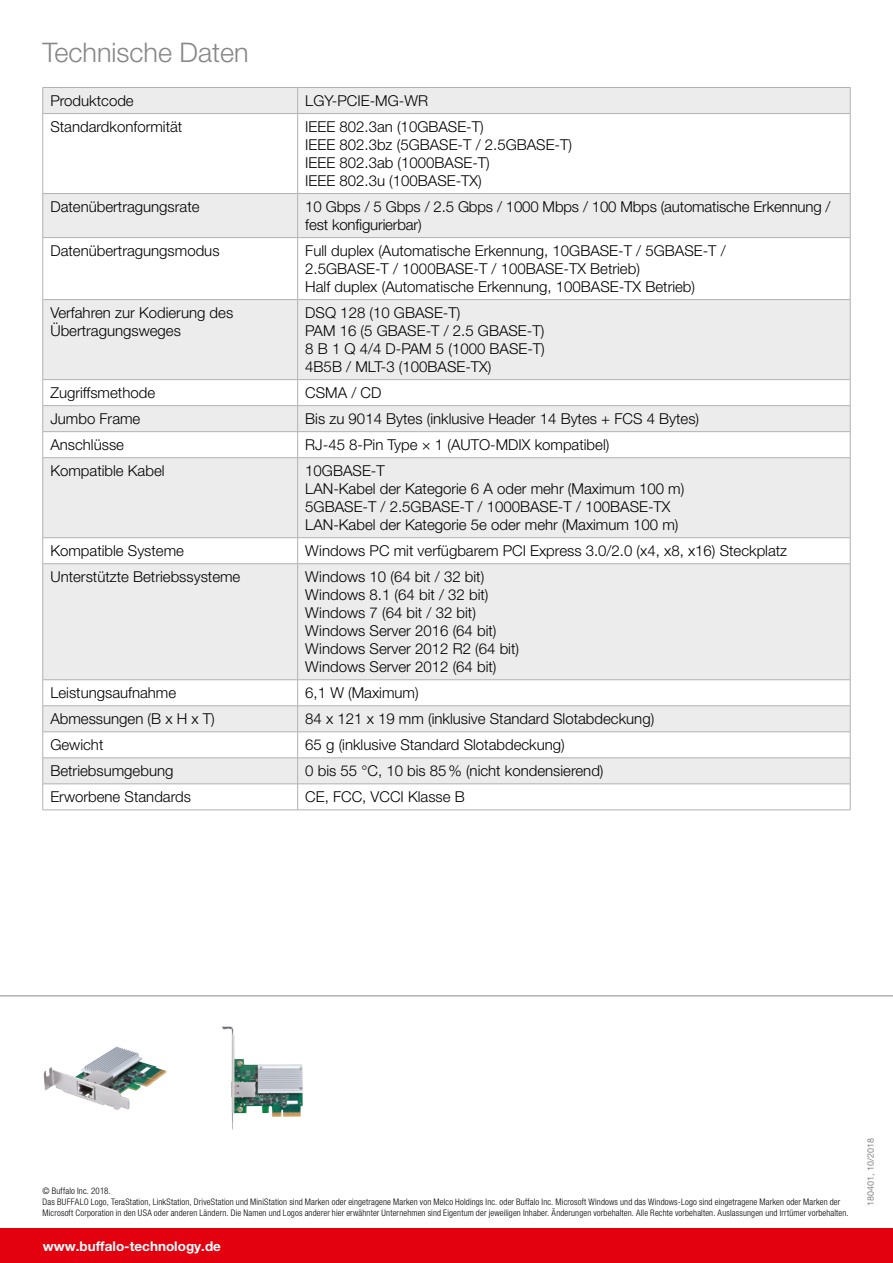
<style>
.page{position:relative;width:893px;height:1263px;background:#fff}
.page>*{position:absolute;margin:0;border:0;box-sizing:border-box;transform-origin:0 0}
.t1{font:300 27px "Helvetica Neue LT Pro";color:#878786}
.t2{font:300 15px/18px "Helvetica Neue LT Pro";color:#000}
.t3{font:700 13.5px "Helvetica Neue LT Pro";color:#fff}
.t4{font:300 condensed 9px/11.2px "Helvetica Neue LT Pro";letter-spacing:.015em;color:#000}
.t5{font:9px "Helvetica Neue LT Pro";color:#878786}
</style>
<div class="page">
<div style="left:0;top:1229px;width:893px;height:34px;background:#e3000f"></div>
<svg style="left:43px;top:88px;width:807px;height:695px;fill:#ececed"></svg>
<hr style="left:43px;top:87px;width:255px;height:1px;background:#b1b2b3">
<svg style="left:42px;top:88px;width:1px;height:25px"></svg>
<hr style="left:298px;top:87px;width:552px;height:1px;background:#b1b2b3">
<svg style="left:297px;top:88px;width:1px;height:25px"></svg>
<svg style="left:850px;top:88px;width:1px;height:25px"></svg>
<hr style="left:43px;top:113px;width:255px;height:1px;background:#b1b2b3">
<hr style="left:42px;top:114px;width:1px;height:79px;background:#b1b2b3">
<hr style="left:298px;top:113px;width:552px;height:1px;background:#b1b2b3">
<hr style="left:297px;top:114px;width:1px;height:79px;background:#b1b2b3">
<hr style="left:850px;top:114px;width:1px;height:79px;background:#b1b2b3">
<hr style="left:43px;top:193px;width:255px;height:1px;background:#b1b2b3">
<hr style="left:42px;top:194px;width:1px;height:43px;background:#b1b2b3">
<hr style="left:298px;top:193px;width:552px;height:1px;background:#b1b2b3">
<hr style="left:297px;top:194px;width:1px;height:43px;background:#b1b2b3">
<hr style="left:850px;top:194px;width:1px;height:43px;background:#b1b2b3">
<hr style="left:43px;top:237px;width:255px;height:1px;background:#b1b2b3">
<hr style="left:42px;top:238px;width:1px;height:61px;background:#b1b2b3">
<hr style="left:298px;top:237px;width:552px;height:1px;background:#b1b2b3">
<hr style="left:297px;top:238px;width:1px;height:61px;background:#b1b2b3">
<hr style="left:850px;top:238px;width:1px;height:61px;background:#b1b2b3">
<hr style="left:43px;top:299px;width:255px;height:1px;background:#b1b2b3">
<hr style="left:42px;top:300px;width:1px;height:79px;background:#b1b2b3">
<hr style="left:298px;top:299px;width:552px;height:1px;background:#b1b2b3">
<hr style="left:297px;top:300px;width:1px;height:79px;background:#b1b2b3">
<hr style="left:850px;top:300px;width:1px;height:79px;background:#b1b2b3">
<hr style="left:43px;top:379px;width:255px;height:1px;background:#b1b2b3">
<hr style="left:298px;top:379px;width:552px;height:1px;background:#b1b2b3">
<hr style="left:43px;top:405px;width:255px;height:1px;background:#b1b2b3">
<hr style="left:298px;top:405px;width:552px;height:1px;background:#b1b2b3">
<hr style="left:43px;top:431px;width:255px;height:1px;background:#b1b2b3">
<svg style="left:42px;top:380px;width:1px;height:77px"></svg>
<hr style="left:298px;top:431px;width:552px;height:1px;background:#b1b2b3">
<svg style="left:297px;top:380px;width:1px;height:77px"></svg>
<svg style="left:850px;top:380px;width:1px;height:77px"></svg>
<hr style="left:43px;top:457px;width:255px;height:1px;background:#b1b2b3">
<hr style="left:42px;top:458px;width:1px;height:79px;background:#b1b2b3">
<hr style="left:298px;top:457px;width:552px;height:1px;background:#b1b2b3">
<hr style="left:297px;top:458px;width:1px;height:79px;background:#b1b2b3">
<hr style="left:850px;top:458px;width:1px;height:79px;background:#b1b2b3">
<hr style="left:43px;top:537px;width:255px;height:1px;background:#b1b2b3">
<svg style="left:42px;top:538px;width:1px;height:25px"></svg>
<hr style="left:298px;top:537px;width:552px;height:1px;background:#b1b2b3">
<svg style="left:297px;top:538px;width:1px;height:25px"></svg>
<svg style="left:850px;top:538px;width:1px;height:25px"></svg>
<hr style="left:43px;top:563px;width:255px;height:1px;background:#b1b2b3">
<hr style="left:42px;top:564px;width:1px;height:115px;background:#b1b2b3">
<hr style="left:298px;top:563px;width:552px;height:1px;background:#b1b2b3">
<hr style="left:297px;top:564px;width:1px;height:115px;background:#b1b2b3">
<hr style="left:850px;top:564px;width:1px;height:115px;background:#b1b2b3">
<hr style="left:43px;top:679px;width:255px;height:1px;background:#b1b2b3">
<hr style="left:298px;top:679px;width:552px;height:1px;background:#b1b2b3">
<hr style="left:43px;top:705px;width:255px;height:1px;background:#b1b2b3">
<hr style="left:298px;top:705px;width:552px;height:1px;background:#b1b2b3">
<hr style="left:43px;top:731px;width:255px;height:1px;background:#b1b2b3">
<hr style="left:298px;top:731px;width:552px;height:1px;background:#b1b2b3">
<hr style="left:43px;top:757px;width:255px;height:1px;background:#b1b2b3">
<hr style="left:298px;top:757px;width:552px;height:1px;background:#b1b2b3">
<hr style="left:43px;top:783px;width:255px;height:1px;background:#b1b2b3">
<svg style="left:42px;top:680px;width:1px;height:130px"></svg>
<hr style="left:298px;top:783px;width:552px;height:1px;background:#b1b2b3">
<svg style="left:297px;top:680px;width:1px;height:130px"></svg>
<svg style="left:850px;top:680px;width:1px;height:130px"></svg>
<hr style="left:43px;top:810px;width:255px;height:1px;background:#b1b2b3">
<hr style="left:298px;top:810px;width:552px;height:1px;background:#b1b2b3">
<hr style="left:0;top:995px;width:893px;height:1px;background:#b1b2b3">
<img style="left:43px;top:1050px;width:124px;height:60px">
<img style="left:222px;top:1026px;width:81px;height:104px">
<h1 class="t1" style="left:43px;top:36px;width:208px">Technische Daten</h1>
<p class="t2" style="left:50px;top:91px;width:85px">Produktcode</p>
<p class="t2" style="left:305px;top:91px;width:124px">LGY-PCIE-MG-WR</p>
<p class="t2" style="left:50px;top:117px;width:133px">Standardkonformität</p>
<p class="t2" style="left:305px;top:117px;width:268px">IEEE 802.3an (10GBASE-T)<br>IEEE 802.3bz (5GBASE-T / 2.5GBASE-T)<br>IEEE 802.3ab (1000BASE-T)<br>IEEE 802.3u (100BASE-TX)</p>
<p class="t2" style="left:50px;top:197px;width:151px">Datenübertragungsrate</p>
<p class="t2" style="left:305px;top:197px;width:527px">10 Gbps / 5 Gbps / 2.5 Gbps / 1000 Mbps / 100 Mbps (automatische Erkennung / fest konfigurierbar)</p>
<p class="t2" style="left:50px;top:241px;width:171px">Datenübertragungsmodus</p>
<p class="t2" style="left:305px;top:241px;width:422px">Full duplex (Automatische Erkennung, 10GBASE-T / 5GBASE-T /<br>2.5GBASE-T / 1000BASE-T / 100BASE-TX Betrieb)<br>Half duplex (Automatische Erkennung, 100BASE-TX Betrieb)</p>
<p class="t2" style="left:50px;top:303px;width:184px">Verfahren zur Kodierung des<br>Übertragungsweges</p>
<p class="t2" style="left:305px;top:303px;width:241px">DSQ 128 (10 GBASE-T)<br>PAM 16 (5 GBASE-T / 2.5 GBASE-T)<br>8 B 1 Q 4/4 D-PAM 5 (1000 BASE-T)<br>4B5B / MLT-3 (100BASE-TX)</p>
<p class="t2" style="left:50px;top:383px;width:106px">Zugriffsmethode</p>
<p class="t2" style="left:305px;top:383px;width:78px">CSMA / CD</p>
<p class="t2" style="left:50px;top:409px;width:92px">Jumbo Frame</p>
<p class="t2" style="left:305px;top:409px;width:395px">Bis zu 9014 Bytes (inklusive Header 14 Bytes + FCS 4 Bytes)</p>
<p class="t2" style="left:50px;top:435px;width:75px">Anschlüsse</p>
<p class="t2" style="left:305px;top:435px;width:306px">RJ-45 8-Pin Type × 1 (AUTO-MDIX kompatibel)</p>
<p class="t2" style="left:50px;top:461px;width:116px">Kompatible Kabel</p>
<p class="t2" style="left:305px;top:461px;width:381px">10GBASE-T<br>LAN-Kabel der Kategorie 6 A oder mehr (Maximum 100 m)<br>5GBASE-T / 2.5GBASE-T / 1000BASE-T / 100BASE-TX LAN-Kabel der Kategorie 5e oder mehr (Maximum 100 m)</p>
<p class="t2" style="left:50px;top:541px;width:135px">Kompatible Systeme</p>
<p class="t2" style="left:305px;top:541px;width:483px">Windows PC mit verfügbarem PCI Express 3.0/2.0 (x4, x8, x16) Steckplatz</p>
<p class="t2" style="left:50px;top:567px;width:191px">Unterstützte Betriebssysteme</p>
<p class="t2" style="left:305px;top:567px;width:215px">Windows 10 (64 bit / 32 bit)<br>Windows 8.1 (64 bit / 32 bit)<br>Windows 7 (64 bit / 32 bit)<br>Windows Server 2016 (64 bit)<br>Windows Server 2012 R2 (64 bit)<br>Windows Server 2012 (64 bit)</p>
<p class="t2" style="left:50px;top:683px;width:127px">Leistungsaufnahme</p>
<p class="t2" style="left:305px;top:683px;width:115px">6,1 W (Maximum)</p>
<p class="t2" style="left:50px;top:709px;width:166px">Abmessungen (B x H x T)</p>
<p class="t2" style="left:305px;top:709px;width:350px">84 x 121 x 19 mm (inklusive Standard Slotabdeckung)</p>
<p class="t2" style="left:50px;top:735px;width:55px">Gewicht</p>
<p class="t2" style="left:305px;top:735px;width:261px">65 g (inklusive Standard Slotabdeckung)</p>
<p class="t2" style="left:50px;top:761px;width:125px">Betriebsumgebung</p>
<p class="t2" style="left:305px;top:761px;width:300px">0 bis 55 °C, 10 bis 85% (nicht kondensierend)</p>
<p class="t2" style="left:50px;top:787px;width:142px">Erworbene Standards</p>
<p class="t2" style="left:305px;top:787px;width:161px">CE, FCC, VCCI Klasse B</p>
<p class="t4" style="left:43px;top:1185px;width:808px">© Buffalo Inc. 2018.<br>Das BUFFALO Logo, TeraStation, LinkStation, DriveStation und MiniStation sind Marken oder eingetragene Marken von Melco Holdings Inc. oder Buffalo Inc. Microsoft Windows und das Windows-Logo sind eingetragene Marken oder Marken der<br>Microsoft Corporation in den USA oder anderen Ländern. Die Namen und Logos anderer hier erwähnter Unternehmen sind Eigentum der jeweiligen Inhaber. Änderungen vorbehalten. Alle Rechte vorbehalten. Auslassungen und Irrtümer vorbehalten.</p>
<p class="t3" style="left:43px;top:1237px;width:180px">www.buffalo-technology.de</p>
<p class="t5" style="left:865px;top:1206px;width:70px;rotate:-90deg">180401, 10/2018</p>
</div>
